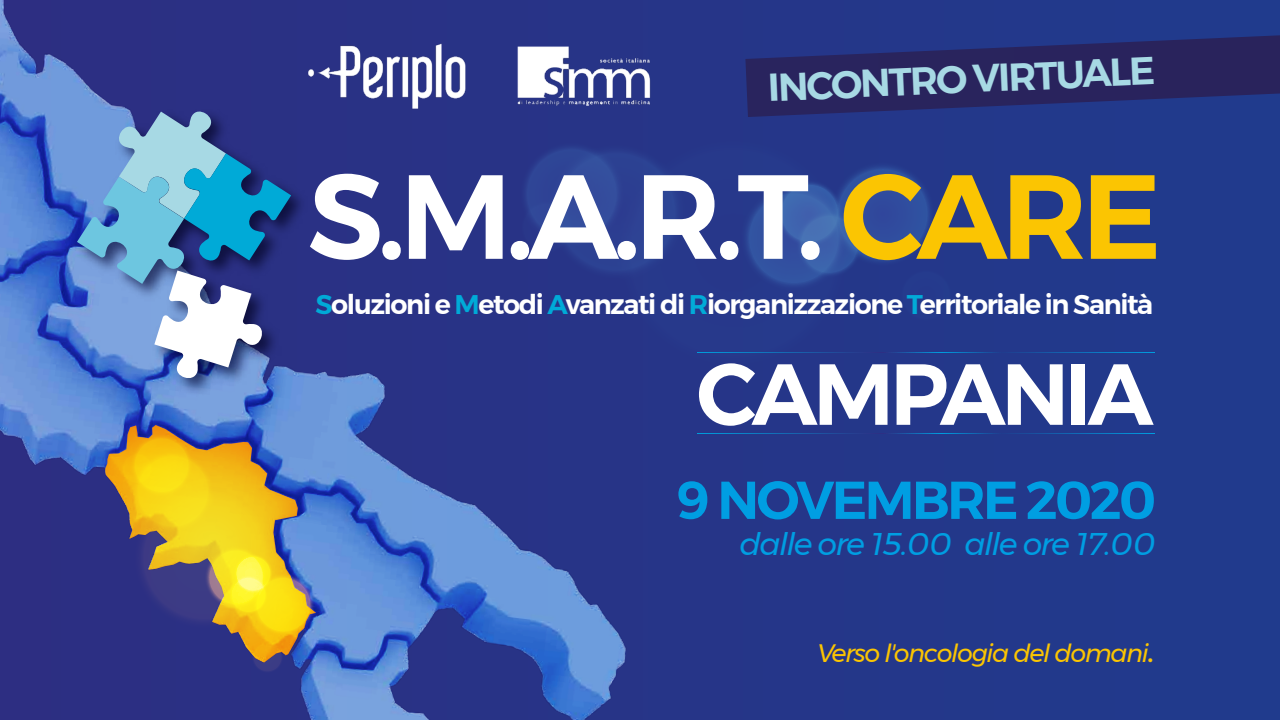
<style>
.page{position:relative;width:1280px;height:720px;background:#23388b}
.page>*{position:absolute;margin:0;border:0;box-sizing:border-box;transform-origin:0 0}
.t1{font:600 119.4px "Montserrat";color:#fff}
.t2{font:600 86.5px "Montserrat";letter-spacing:-.05em;color:#fff}
.t3{font:600 53.2px "Montserrat";letter-spacing:-.05em;color:#009ee2}
.t4{font:600 38.7px "Montserrat";color:#a7d9e4}
.t5{font:italic 31.3px "Montserrat";letter-spacing:-.05em;color:#009ee2}
.t6{font:600 26.9px "Montserrat";letter-spacing:-.05em;color:#fff}
.t7{font:italic 25.2px "Montserrat";letter-spacing:-.05em;color:#fbc502}
.s1{color:#fbc502}
.s2{color:#00aad7}
.s3{font-weight:600;font-style:normal}
</style>
<div class="page">
<img style="left:0;top:0;width:626px;height:720px">
<svg style="left:120px;top:663px;width:195px;height:10px"></svg>
<svg style="left:105px;top:425px;width:211px;height:238px"></svg>
<img style="left:306px;top:43px;width:164px;height:66px">
<img style="left:518px;top:47px;width:133px;height:58px">
<svg style="left:745px;top:35px;width:535px;height:82px"></svg>
<svg style="left:609px;top:128px;width:17px;height:249px"></svg>
<svg style="left:517px;top:139px;width:159px;height:143px"></svg>
<svg style="left:746px;top:167px;width:184px;height:119px"></svg>
<img style="left:69px;top:103px;width:244px;height:297px">
<svg style="left:77px;top:111px;width:214px;height:268px"></svg>
<svg style="left:697px;top:433px;width:457px;height:1px"></svg>
<svg style="left:697px;top:352px;width:457px;height:1px"></svg>
<h3 class="t4" style="left:766px;top:59px;width:389px;rotate:-3deg">INCONTRO VIRTUALE</h3>
<h1 class="t1" style="left:308px;top:122px;width:855px">S.M.A.R.T. <span class="s1">CARE</span></h1>
<p class="t6" style="left:316px;top:284px;width:839px"><span class="s2">S</span>oluzioni e <span class="s2">M</span>etodi <span class="s2">A</span>vanzati di <span class="s2">R</span>iorganizzazione <span class="s2">T</span>erritoriale in Sanità</p>
<h2 class="t2" style="left:697px;top:326px;width:458px">CAMPANIA</h2>
<h3 class="t3" style="left:677px;top:458px;width:481px">9 NOVEMBRE 2020</h3>
<p class="t5" style="left:740px;top:520px;width:418px">dalle ore 15.00 alle ore 17.00</p>
<p class="t7" style="left:817px;top:634px;width:338px">Verso l'oncologia del domani<span class="s3">.</span></p>
</div>
